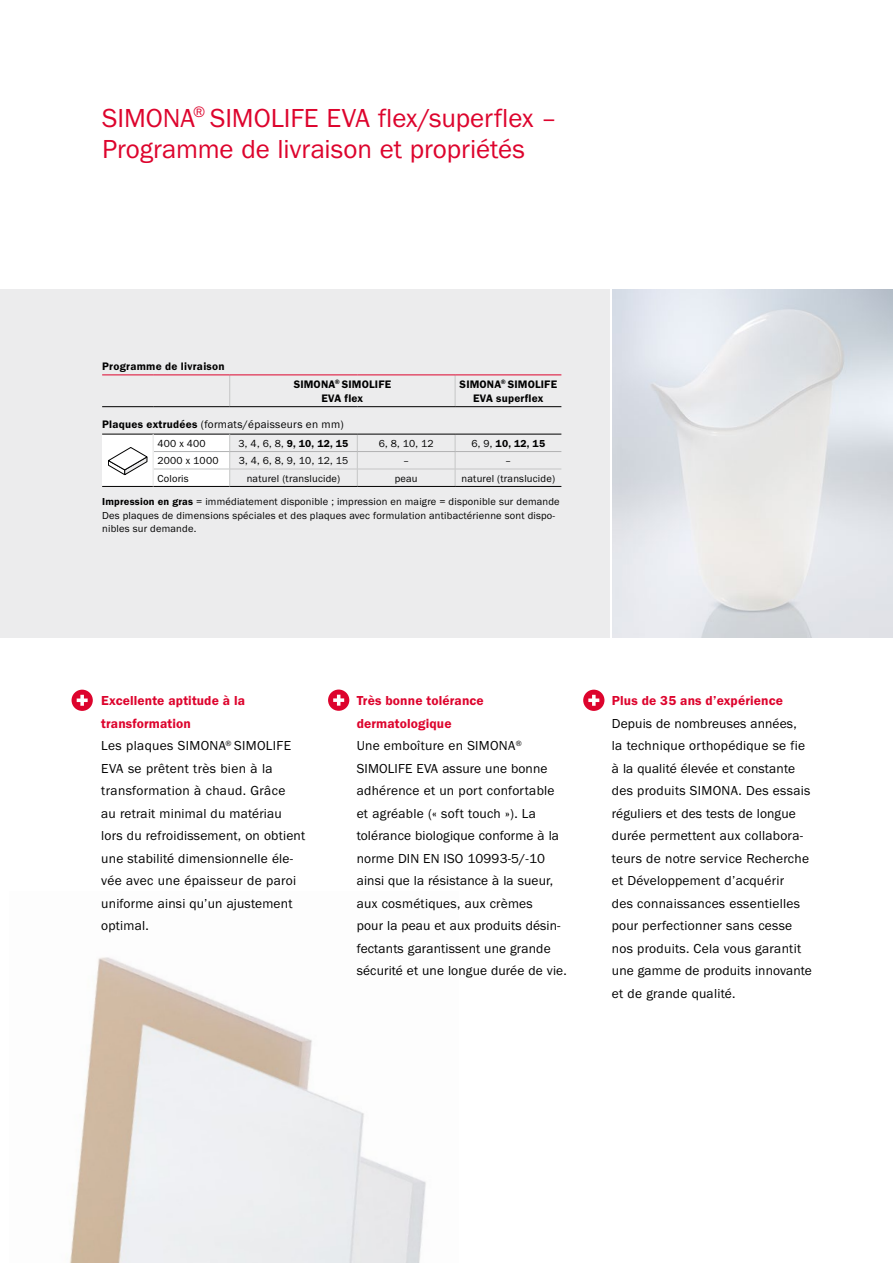
<style>
.page{position:relative;width:893px;height:1263px;background:#fff}
.page>*{position:absolute;margin:0;border:0;box-sizing:border-box;transform-origin:0 0}
.t1{font:27px/31.5px "Franklin Gothic URW Boo";letter-spacing:-.005em;color:#dd042d}
.t2{font:13.5px/22.5px "Franklin Gothic URW Boo";letter-spacing:.015em;color:#000}
.t3{font:13.5px/22.5px "Franklin Gothic URW Dem";letter-spacing:.01em;color:#dd042d}
.t4{font:11.25px/13.5px "Franklin Gothic URW Dem";letter-spacing:.015em;color:#000;text-align:center}
.t5{font:11.25px "Franklin Gothic URW Boo";letter-spacing:.025em;color:#000}
.t6{font:10.5px/13.5px "Franklin Gothic URW Boo";letter-spacing:.02em;color:#000}
.t7{font:10.5px "Franklin Gothic URW Dem";letter-spacing:.02em;color:#000}
.s1{font-family:"Franklin Gothic URW Dem"}
.s2{font-family:"Franklin Gothic URW Boo"}
</style>
<div class="page">
<div style="left:0;top:289px;width:609px;height:349px;background:#ececed"></div>
<img style="left:69px;top:957px;width:357px;height:306px">
<div style="left:72px;top:690px;width:21px;height:21px;background:#dd042d;border-radius:50%"></div>
<svg style="left:77px;top:695px;width:11px;height:11px"></svg>
<div style="left:102px;top:434px;width:51px;height:52px;background:#fff"></div>
<hr style="left:229px;top:375px;width:1px;height:31px;background:#c5c6c6">
<hr style="left:455px;top:375px;width:1px;height:31px;background:#c5c6c6">
<svg style="left:357px;top:435px;width:1px;height:51px"></svg>
<svg style="left:455px;top:435px;width:1px;height:51px"></svg>
<hr style="left:230px;top:451px;width:127px;height:1px;background:#b1b2b3">
<hr style="left:357px;top:451px;width:98px;height:1px;background:#b1b2b3">
<hr style="left:455px;top:451px;width:106px;height:1px;background:#b1b2b3">
<hr style="left:102px;top:374px;width:51px;height:1px;background:#dd042d">
<hr style="left:153px;top:374px;width:77px;height:1px;background:#dd042d">
<hr style="left:230px;top:374px;width:127px;height:1px;background:#dd042d">
<hr style="left:357px;top:374px;width:98px;height:1px;background:#dd042d">
<hr style="left:455px;top:374px;width:106px;height:1px;background:#dd042d">
<hr style="left:102px;top:406px;width:51px;height:1px;background:#000">
<hr style="left:153px;top:406px;width:77px;height:1px;background:#000">
<hr style="left:230px;top:406px;width:127px;height:1px;background:#000">
<hr style="left:357px;top:406px;width:98px;height:1px;background:#000">
<hr style="left:455px;top:406px;width:106px;height:1px;background:#000">
<hr style="left:230px;top:434px;width:127px;height:1px;background:#000">
<hr style="left:357px;top:434px;width:98px;height:1px;background:#000">
<hr style="left:455px;top:434px;width:106px;height:1px;background:#000">
<hr style="left:230px;top:469px;width:127px;height:1px;background:#c5c6c6">
<hr style="left:357px;top:469px;width:98px;height:1px;background:#c5c6c6">
<hr style="left:455px;top:469px;width:106px;height:1px;background:#c5c6c6">
<hr style="left:230px;top:486px;width:127px;height:1px;background:#000">
<hr style="left:357px;top:486px;width:98px;height:1px;background:#000">
<hr style="left:455px;top:486px;width:106px;height:1px;background:#000">
<hr style="left:102px;top:434px;width:51px;height:1px;background:#000">
<hr style="left:102px;top:486px;width:51px;height:1px;background:#000">
<hr style="left:153px;top:486px;width:77px;height:1px;background:#000">
<div style="left:328px;top:689px;width:21px;height:22px;background:#dd042d;border-radius:50%"></div>
<svg style="left:333px;top:695px;width:11px;height:11px"></svg>
<div style="left:583px;top:690px;width:21px;height:21px;background:#dd042d;border-radius:50%"></div>
<svg style="left:588px;top:695px;width:11px;height:11px"></svg>
<svg style="left:108px;top:434px;width:122px;height:52px"></svg>
<h1 class="t1" style="left:102px;top:102px;width:456px">SIMONA<sup>®</sup> SIMOLIFE EVA flex/superflex –<br>Programme de livraison et propriétés</h1>
<p class="t4" style="left:102px;top:360px;width:124px">Programme de livraison</p>
<p class="t4" style="left:294px;top:378px;width:99px">SIMONA<sup>®</sup> SIMOLIFE<br>EVA flex</p>
<p class="t4" style="left:460px;top:378px;width:99px">SIMONA<sup>®</sup> SIMOLIFE<br>EVA superflex</p>
<p class="t5" style="left:102px;top:417px;width:243px"><span class="s1">Plaques extrudées</span> (formats/épaisseurs en mm)</p>
<p class="t6" style="left:157px;top:437px;width:50px">400 x 400</p>
<p class="t7" style="left:239px;top:437px;width:111px"><span class="s2">3, 4, 6, 8,</span> 9, 10, 12, 15</p>
<p class="t6" style="left:379px;top:437px;width:57px">6, 8, 10, 12</p>
<p class="t7" style="left:472px;top:437px;width:75px"><span class="s2">6, 9,</span> 10, 12, 15</p>
<p class="t6" style="left:157px;top:454px;width:63px">2000 x 1000</p>
<p class="t6" style="left:239px;top:454px;width:111px">3, 4, 6, 8, 9, 10, 12, 15</p>
<p class="t6" style="left:403px;top:454px;width:8px">–</p>
<p class="t6" style="left:505px;top:454px;width:8px">–</p>
<p class="t6" style="left:157px;top:472px;width:33px">Coloris</p>
<p class="t6" style="left:247px;top:472px;width:95px">naturel (translucide)</p>
<p class="t6" style="left:395px;top:472px;width:24px">peau</p>
<p class="t6" style="left:462px;top:472px;width:95px">naturel (translucide)</p>
<p class="t6" style="left:102px;top:495px;width:459px"><span class="s1">Impression en gras</span> = immédiatement disponible ; impression en maigre = disponible sur demande<br>Des plaques de dimensions spéciales et des plaques avec formulation antibactérienne sont dispo&shy;nibles sur demande.</p>
<p class="t3" style="left:101px;top:690px;width:145px">Excellente aptitude à la transformation</p>
<p class="t2" style="left:101px;top:735px;width:205px">Les plaques SIMONA<sup>®</sup> SIMOLIFE<br>EVA se prêtent très bien à la transformation à chaud. Grâce<br>au retrait minimal du matériau lors du refroidissement, on obtient une stabilité dimensionnelle éle&shy;vée avec une épaisseur de paroi uniforme ainsi qu’un ajustement optimal.</p>
<p class="t3" style="left:357px;top:690px;width:129px">Très bonne tolérance dermatologique</p>
<p class="t2" style="left:357px;top:735px;width:212px">Une emboîture en SIMONA<sup>®<br></sup>SIMOLIFE EVA assure une bonne adhérence et un port confortable et agréable (« soft touch »). La tolérance biologique conforme à la norme DIN EN ISO 10993-5/-10 ainsi que la résistance à la sueur, aux cosmétiques, aux crèmes<br>pour la peau et aux produits désin&shy;fectants garantissent une grande sécurité et une longue durée de vie.</p>
<p class="t3" style="left:612px;top:690px;width:173px">Plus de 35 ans d’expérience</p>
<p class="t2" style="left:612px;top:712px;width:201px">Depuis de nombreuses années,<br>la technique orthopédique se fie à la qualité élevée et constante des produits SIMONA. Des essais réguliers et des tests de longue durée permettent aux collabora&shy;teurs de notre service Recherche et Développement d’acquérir<br>des connaissances essentielles pour perfectionner sans cesse nos produits. Cela vous garantit une gamme de produits innovante et de grande qualité.</p>
</div>
